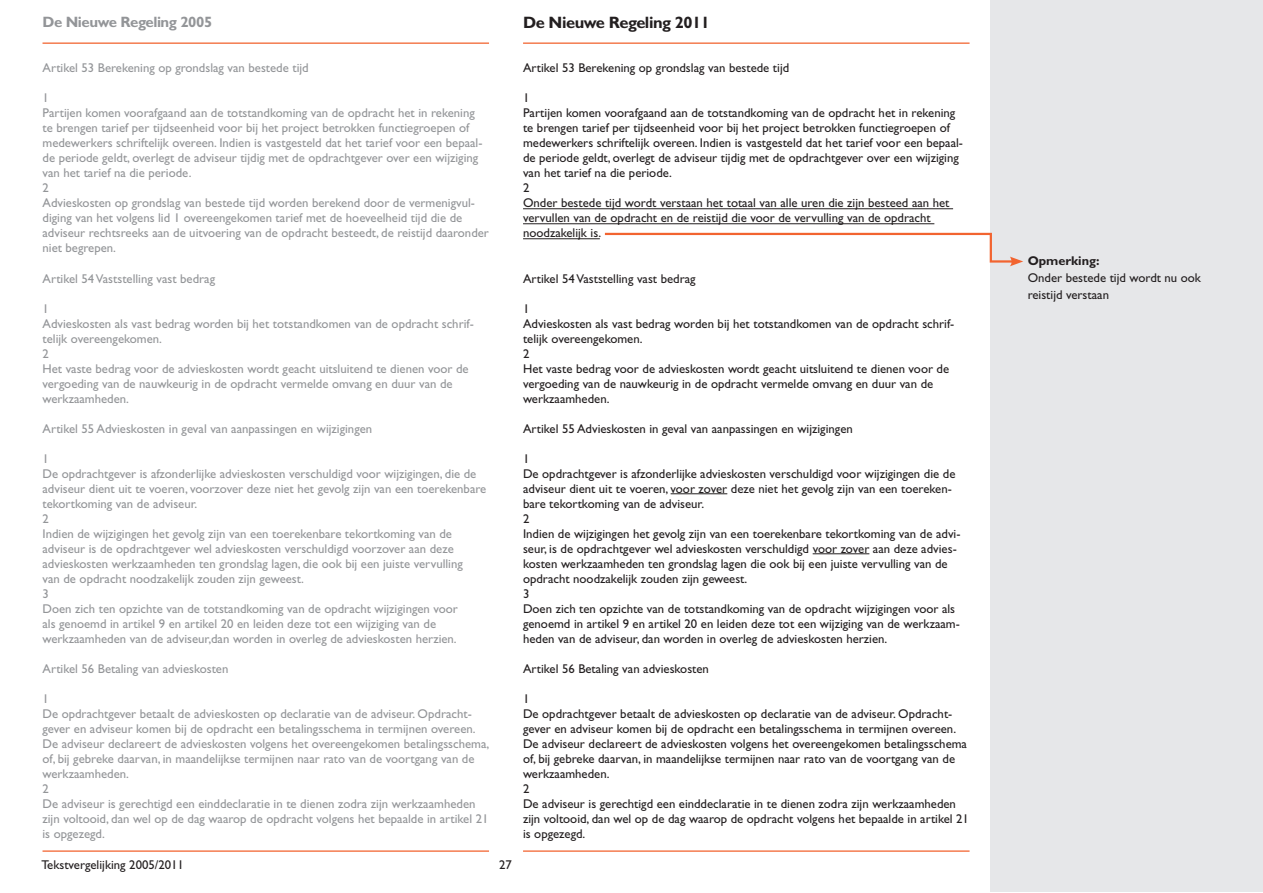
<style>
.page{position:relative;width:1263px;height:893px;background:#fff}
.page>*{position:absolute;margin:0;border:0;box-sizing:border-box;transform-origin:0 0}
.t1{font:700 16.5px "Gill Sans Std";letter-spacing:-.03em;color:#231f20}
.t2{font:700 15px "Gill Sans Std";letter-spacing:-.03em;color:#939598}
.t3{font:12.75px/15px "Gill Sans Std";color:#939598}
.tekst_50tab{font:12.75px/15px "Gill Sans Std";color:#231f20}
.tekst_50tab-2{font:700 12.75px "Gill Sans Std";color:#231f20}
</style>
<div class="page">
<hr style="left:43px;top:43px;width:446px;height:1px;background:#f26430">
<hr style="left:523px;top:43px;width:446px;height:1px;background:#f26430">
<hr style="left:43px;top:850px;width:446px;height:2px;background:#f26430">
<hr style="left:523px;top:850px;width:446px;height:2px;background:#f26430">
<div style="left:991px;top:1px;width:272px;height:891px;background:#e6e7e9"></div>
<hr style="left:523px;top:208px;width:430px;height:1px;background:#231f20">
<hr style="left:523px;top:223px;width:411px;height:1px;background:#231f20">
<hr style="left:523px;top:238px;width:77px;height:1px;background:#231f20">
<hr style="left:671px;top:493px;width:56px;height:1px;background:#231f20">
<hr style="left:813px;top:553px;width:56px;height:1px;background:#231f20">
<svg style="left:604px;top:232px;width:419px;height:34px"></svg>
<p class="t2" style="left:43px;top:13px;width:171px">De Nieuwe Regeling 2005</p>
<p class="t1" style="left:523px;top:13px;width:188px">De Nieuwe Regeling 2011</p>
<p class="t3" style="left:43px;top:61px;width:268px">Artikel 53 Berekening op grondslag van bestede tijd</p>
<p class="t3" style="left:43px;top:91px;width:8px">1</p>
<p class="t3" style="left:43px;top:106px;width:441px">Partijen komen voorafgaand aan de totstandkoming van de opdracht het in rekening te brengen tarief per tijdseenheid voor bij het project betrokken functiegroepen of medewerkers schriftelijk overeen. Indien is vastgesteld dat het tarief voor een bepaal&shy;de periode geldt, overlegt de adviseur tijdig met de opdrachtgever over een wijziging van het tarief na die periode.</p>
<p class="t3" style="left:43px;top:181px;width:8px">2</p>
<p class="t3" style="left:43px;top:196px;width:448px">Advieskosten op grondslag van bestede tijd worden berekend door de vermenigvul&shy;diging van het volgens lid 1 overeengekomen tarief met de hoeveelheid tijd die de adviseur rechtsreeks aan de uitvoering van de opdracht besteedt, de reistijd daaronder niet begrepen.</p>
<p class="t3" style="left:43px;top:271px;width:174px">Artikel 54 Vaststelling vast bedrag</p>
<p class="t3" style="left:43px;top:301px;width:8px">1</p>
<p class="t3" style="left:43px;top:316px;width:433px">Advieskosten als vast bedrag worden bij het totstandkomen van de opdracht schrif&shy;telijk overeengekomen.</p>
<p class="t3" style="left:43px;top:346px;width:8px">2</p>
<p class="t3" style="left:43px;top:361px;width:428px">Het vaste bedrag voor de advieskosten wordt geacht uitsluitend te dienen voor de vergoeding van de nauwkeurig in de opdracht vermelde omvang en duur van de werkzaamheden.</p>
<p class="t3" style="left:43px;top:421px;width:331px">Artikel 55 Advieskosten in geval van aanpassingen en wijzigingen</p>
<p class="t3" style="left:43px;top:451px;width:8px">1</p>
<p class="t3" style="left:43px;top:466px;width:445px">De opdrachtgever is afzonderlijke advieskosten verschuldigd voor wijzigingen, die de adviseur dient uit te voeren, voorzover deze niet het gevolg zijn van een toerekenbare tekortkoming van de adviseur.</p>
<p class="t3" style="left:43px;top:511px;width:8px">2</p>
<p class="t3" style="left:43px;top:526px;width:411px">Indien de wijzigingen het gevolg zijn van een toerekenbare tekortkoming van de</p>
<p class="t3" style="left:43px;top:541px;width:413px">adviseur is de opdrachtgever wel advieskosten verschuldigd voorzover aan deze</p>
<p class="t3" style="left:43px;top:556px;width:422px">advieskosten werkzaamheden ten grondslag lagen, die ook bij een juiste vervulling</p>
<p class="t3" style="left:43px;top:571px;width:263px">van de opdracht noodzakelijk zouden zijn geweest.</p>
<p class="t3" style="left:43px;top:586px;width:8px">3</p>
<p class="t3" style="left:43px;top:601px;width:417px">Doen zich ten opzichte van de totstandkoming van de opdracht wijzigingen voor</p>
<p class="t3" style="left:43px;top:616px;width:395px">als genoemd in artikel 9 en artikel 20 en leiden deze tot een wijziging van de</p>
<p class="t3" style="left:43px;top:631px;width:416px">werkzaamheden van de adviseur,dan worden in overleg de advieskosten herzien.</p>
<p class="t3" style="left:43px;top:661px;width:187px">Artikel 56 Betaling van advieskosten</p>
<p class="t3" style="left:43px;top:691px;width:8px">1</p>
<p class="t3" style="left:43px;top:706px;width:435px">De opdrachtgever betaalt de advieskosten op declaratie van de adviseur. Opdracht&shy;gever en adviseur komen bij de opdracht een betalingsschema in termijnen overeen.</p>
<p class="t3" style="left:43px;top:736px;width:448px">De adviseur declareert de advieskosten volgens het overeengekomen betalingsschema, of, bij gebreke daarvan, in maandelijkse termijnen naar rato van de voortgang van de werkzaamheden.</p>
<p class="t3" style="left:43px;top:781px;width:8px">2</p>
<p class="t3" style="left:43px;top:796px;width:447px">De adviseur is gerechtigd een einddeclaratie in te dienen zodra zijn werkzaamheden zijn voltooid, dan wel op de dag waarop de opdracht volgens het bepaalde in artikel 21 is opgezegd.</p>
<p class="tekst_50tab" style="left:41px;top:857px;width:144px">Tekstvergelijking 2005/2011</p>
<p class="tekst_50tab" style="left:499px;top:857px;width:14px">27</p>
<p class="tekst_50tab" style="left:523px;top:61px;width:268px">Artikel 53 Berekening op grondslag van bestede tijd</p>
<p class="tekst_50tab" style="left:523px;top:91px;width:8px">1</p>
<p class="tekst_50tab" style="left:523px;top:106px;width:441px">Partijen komen voorafgaand aan de totstandkoming van de opdracht het in rekening te brengen tarief per tijdseenheid voor bij het project betrokken functiegroepen of medewerkers schriftelijk overeen. Indien is vastgesteld dat het tarief voor een bepaal&shy;de periode geldt, overlegt de adviseur tijdig met de opdrachtgever over een wijziging van het tarief na die periode.</p>
<p class="tekst_50tab" style="left:523px;top:181px;width:8px">2</p>
<p class="tekst_50tab" style="left:523px;top:196px;width:428px">Onder bestede tijd wordt verstaan het totaal van alle uren die zijn besteed aan het vervullen van de opdracht en de reistijd die voor de vervulling van de opdracht noodzakelijk is.</p>
<p class="tekst_50tab" style="left:523px;top:271px;width:174px">Artikel 54 Vaststelling vast bedrag</p>
<p class="tekst_50tab" style="left:523px;top:301px;width:8px">1</p>
<p class="tekst_50tab" style="left:523px;top:316px;width:433px">Advieskosten als vast bedrag worden bij het totstandkomen van de opdracht schrif&shy;telijk overeengekomen.</p>
<p class="tekst_50tab" style="left:523px;top:346px;width:8px">2</p>
<p class="tekst_50tab" style="left:523px;top:361px;width:428px">Het vaste bedrag voor de advieskosten wordt geacht uitsluitend te dienen voor de vergoeding van de nauwkeurig in de opdracht vermelde omvang en duur van de werkzaamheden.</p>
<p class="tekst_50tab" style="left:523px;top:421px;width:331px">Artikel 55 Advieskosten in geval van aanpassingen en wijzigingen</p>
<p class="tekst_50tab" style="left:523px;top:451px;width:8px">1</p>
<p class="tekst_50tab" style="left:523px;top:466px;width:434px">De opdrachtgever is afzonderlijke advieskosten verschuldigd voor wijzigingen die de adviseur dient uit te voeren, voor zover deze niet het gevolg zijn van een toereken&shy;bare tekortkoming van de adviseur.</p>
<p class="tekst_50tab" style="left:523px;top:511px;width:8px">2</p>
<p class="tekst_50tab" style="left:523px;top:526px;width:439px">Indien de wijzigingen het gevolg zijn van een toerekenbare tekortkoming van de advi&shy;seur, is de opdrachtgever wel advieskosten verschuldigd voor zover aan deze advies&shy;kosten werkzaamheden ten grondslag lagen die ook bij een juiste vervulling van de opdracht noodzakelijk zouden zijn geweest.</p>
<p class="tekst_50tab" style="left:523px;top:586px;width:8px">3</p>
<p class="tekst_50tab" style="left:523px;top:601px;width:438px">Doen zich ten opzichte van de totstandkoming van de opdracht wijzigingen voor als genoemd in artikel 9 en artikel 20 en leiden deze tot een wijziging van de werkzaam&shy;heden van de adviseur, dan worden in overleg de advieskosten herzien.</p>
<p class="tekst_50tab" style="left:523px;top:661px;width:187px">Artikel 56 Betaling van advieskosten</p>
<p class="tekst_50tab" style="left:523px;top:691px;width:8px">1</p>
<p class="tekst_50tab" style="left:523px;top:706px;width:445px">De opdrachtgever betaalt de advieskosten op declaratie van de adviseur. Opdracht&shy;gever en adviseur komen bij de opdracht een betalingsschema in termijnen overeen.<br>De adviseur declareert de advieskosten volgens het overeengekomen betalingsschema of, bij gebreke daarvan, in maandelijkse termijnen naar rato van de voortgang van de werkzaamheden.</p>
<p class="tekst_50tab" style="left:523px;top:781px;width:8px">2</p>
<p class="tekst_50tab" style="left:523px;top:796px;width:447px">De adviseur is gerechtigd een einddeclaratie in te dienen zodra zijn werkzaamheden zijn voltooid, dan wel op de dag waarop de opdracht volgens het bepaalde in artikel 21 is opgezegd.</p>
<p class="tekst_50tab-2" style="left:1028px;top:253px;width:73px">Opmerking:</p>
<p class="tekst_50tab" style="left:1028px;top:269px;width:175px;line-height:17px">Onder bestede tijd wordt nu ook reistijd verstaan</p>
</div>
